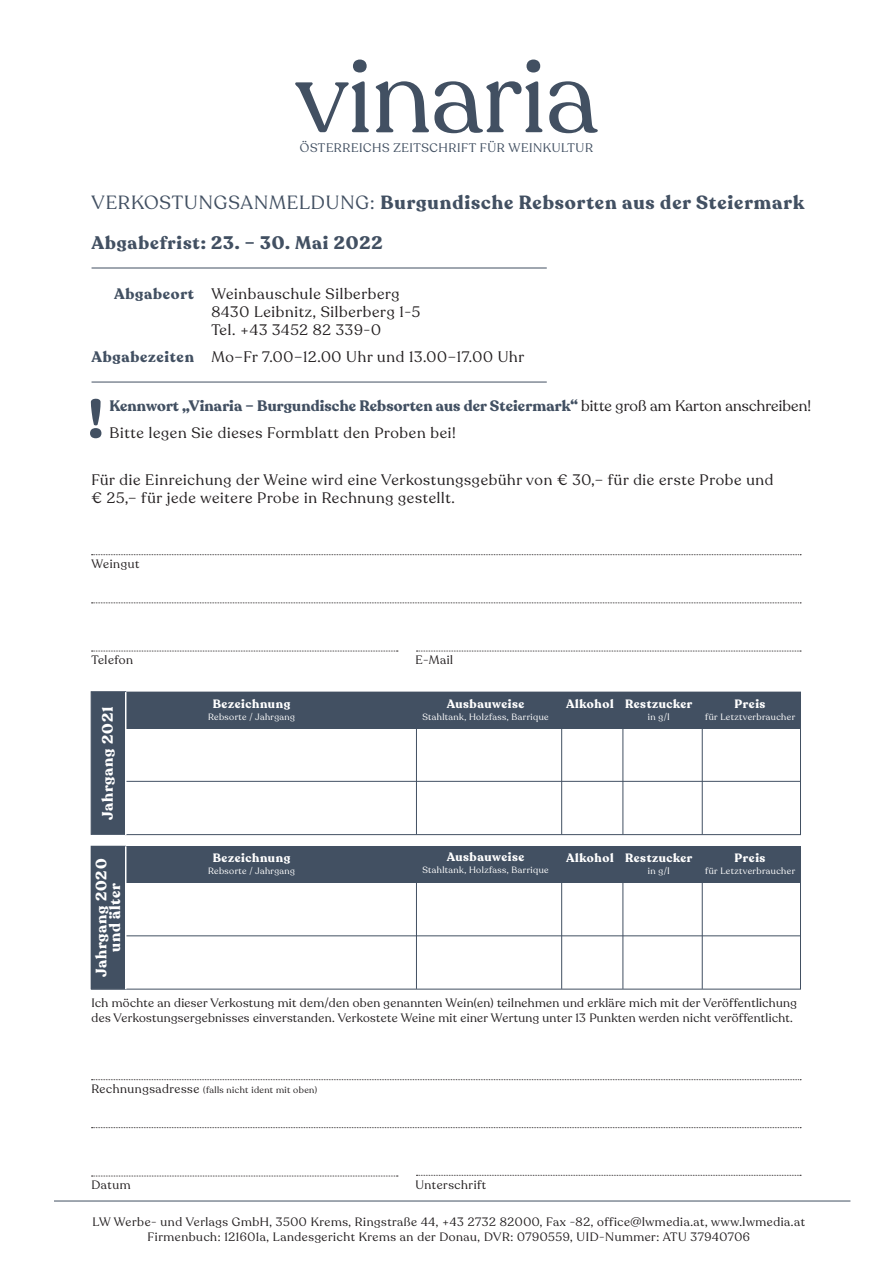
<style>
.page{position:relative;width:893px;height:1263px;background:#fff}
.page>*{position:absolute;margin:0;border:0;box-sizing:border-box;transform-origin:0 0}
.t1{font:700 54px "Recoleta";color:#425062}
.t2{font:700 18.9px "Recoleta";letter-spacing:.05em;color:#425062}
.t3{font:700 18px "Recoleta";letter-spacing:.05em;color:#425062}
.t4{font:15px/18px "Recoleta";letter-spacing:.05em;color:#231f20}
.t5{font:700 15px/13.5px "Recoleta";letter-spacing:.05em;color:#fff;text-align:center}
.t6{font:700 15px "Recoleta";letter-spacing:.05em;color:#425062}
.t7{font:12.3px "Recoleta";letter-spacing:.05em;color:#425062}
.t8{font:12px/15px "Recoleta";letter-spacing:.03em;color:#231f20}
.t9{font:12px/15px "Recoleta";letter-spacing:.05em;color:#231f20;text-align:center}
.t10{font:700 12px "Recoleta";letter-spacing:.05em;color:#fff}
.t11{font:9px "Recoleta";letter-spacing:.05em;color:#fff}
.t12{font:9px "Recoleta";letter-spacing:.05em;color:#231f20}
.s1{font-weight:400}
.s2{font-weight:700;color:#425062}
.s3{font-size:12px}
</style>
<div class="page">
<svg style="left:295px;top:60px;width:303px;height:73px"></svg>
<hr style="left:92px;top:268px;width:455px;height:1px;background:#425062">
<hr style="left:92px;top:382px;width:455px;height:1px;background:#425062">
<svg style="left:92px;top:554px;width:709px;height:1px"></svg>
<svg style="left:92px;top:1079px;width:709px;height:1px"></svg>
<svg style="left:92px;top:602px;width:709px;height:1px"></svg>
<svg style="left:92px;top:1127px;width:709px;height:1px"></svg>
<svg style="left:92px;top:651px;width:306px;height:1px"></svg>
<svg style="left:416px;top:651px;width:385px;height:1px"></svg>
<svg style="left:416px;top:1175px;width:385px;height:1px"></svg>
<svg style="left:92px;top:1176px;width:306px;height:1px"></svg>
<hr style="left:54px;top:1200px;width:796px;height:1px;background:#425062">
<div style="left:91px;top:691px;width:35px;height:144px;background:#425062;border:1px solid #425062"></div>
<div style="left:91px;top:846px;width:35px;height:143px;background:#425062"></div>
<div style="left:125px;top:692px;width:675px;height:36px;background:#425062"></div>
<div style="left:125px;top:692px;width:676px;height:143px;border:1px solid #425062"></div>
<hr style="left:416px;top:719px;width:1px;height:115px;background:#425062">
<hr style="left:561px;top:719px;width:1px;height:115px;background:#425062">
<hr style="left:622px;top:719px;width:1px;height:115px;background:#425062">
<hr style="left:702px;top:719px;width:1px;height:115px;background:#425062">
<hr style="left:125px;top:781px;width:676px;height:1px;background:#425062">
<div style="left:91px;top:847px;width:709px;height:36px;background:#425062"></div>
<div style="left:91px;top:846px;width:710px;height:143px;border:1px solid #425062"></div>
<hr style="left:416px;top:873px;width:1px;height:116px;background:#425062">
<hr style="left:561px;top:873px;width:1px;height:116px;background:#425062">
<hr style="left:622px;top:873px;width:1px;height:116px;background:#425062">
<hr style="left:702px;top:873px;width:1px;height:116px;background:#425062">
<hr style="left:92px;top:935px;width:709px;height:1px;background:#425062">
<hr style="left:125px;top:692px;width:1px;height:143px;background:#fff">
<hr style="left:125px;top:846px;width:1px;height:143px;background:#fff">
<p class="t7" style="left:300px;top:140px;width:295px">ÖSTERREICHS ZEITSCHRIFT FÜR WEINKULTUR</p>
<p class="t2" style="left:92px;top:191px;width:714px"><span class="s1">VERKOSTUNGSANMELDUNG:</span> Burgundische Rebsorten aus der Steiermark</p>
<p class="t3" style="left:92px;top:231px;width:293px">Abgabefrist: 23. – 30. Mai 2022</p>
<p class="t6" style="left:114px;top:284px;width:81px">Abgabeort</p>
<p class="t6" style="left:91px;top:347px;width:104px">Abgabezeiten</p>
<p class="t4" style="left:211px;top:285px;width:210px">Weinbauschule Silberberg<br>8430 Leibnitz, Silberberg 1-5<br>Tel. +43 3452 82 339-0</p>
<p class="t4" style="left:211px;top:348px;width:314px">Mo–Fr 7.00–12.00 Uhr und 13.00–17.00 Uhr</p>
<h1 class="t1" style="left:88px;top:384px;width:17px">!</h1>
<p class="t4" style="left:110px;top:392px;width:703px;line-height:27px"><span class="s2">Kennwort „Vinaria – Burgundische Rebsorten aus der Steiermark“</span> bitte groß am Karton anschreiben!<br>Bitte legen Sie dieses Formblatt den Proben bei!</p>
<p class="t4" style="left:92px;top:471px;width:683px">Für die Einreichung der Weine wird eine Verkostungsgebühr von € 30,– für die erste Probe und € 25,– für jede weitere Probe in Rechnung gestellt.</p>
<p class="t9" style="left:92px;top:557px;width:49px">Weingut</p>
<p class="t9" style="left:92px;top:653px;width:43px">Telefon</p>
<p class="t8" style="left:416px;top:653px;width:39px">E-Mail</p>
<p class="t5" style="left:101px;top:820px;width:114px;rotate:-90deg">Jahrgang 2021</p>
<p class="t5" style="left:95px;top:977px;width:120px;rotate:-90deg">Jahrgang 2020 und älter</p>
<p class="t10" style="left:213px;top:696px;width:79px">Bezeichnung</p>
<p class="t11" style="left:208px;top:711px;width:88px">Rebsorte / Jahrgang</p>
<p class="t10" style="left:213px;top:850px;width:79px">Bezeichnung</p>
<p class="t11" style="left:208px;top:865px;width:88px">Rebsorte / Jahrgang</p>
<p class="t10" style="left:447px;top:696px;width:79px">Ausbauweise</p>
<p class="t11" style="left:422px;top:711px;width:128px">Stahltank, Holzfass, Barrique</p>
<p class="t10" style="left:447px;top:849px;width:79px">Ausbauweise</p>
<p class="t11" style="left:422px;top:864px;width:128px">Stahltank, Holzfass, Barrique</p>
<p class="t10" style="left:566px;top:696px;width:128px">Alkohol Restzucker</p>
<p class="t11" style="left:648px;top:711px;width:23px">in g/l</p>
<p class="t10" style="left:735px;top:696px;width:32px">Preis</p>
<p class="t11" style="left:705px;top:711px;width:92px">für Letztverbraucher</p>
<p class="t10" style="left:566px;top:850px;width:128px">Alkohol Restzucker</p>
<p class="t11" style="left:648px;top:865px;width:23px">in g/l</p>
<p class="t10" style="left:735px;top:850px;width:32px">Preis</p>
<p class="t11" style="left:705px;top:865px;width:92px">für Letztverbraucher</p>
<p class="t8" style="left:92px;top:995px;width:707px">Ich möchte an dieser Verkostung mit dem/den oben genannten Wein(en) teilnehmen und erkläre mich mit der Veröffentlichung des Verkostungsergebnisses einverstanden. Verkostete Weine mit einer Wertung unter 13 Punkten werden nicht veröffentlicht.</p>
<p class="t12" style="left:92px;top:1084px;width:227px"><span class="s3">Rechnungsadresse</span> (falls nicht ident mit oben)</p>
<p class="t8" style="left:92px;top:1178px;width:41px">Datum</p>
<p class="t9" style="left:416px;top:1178px;width:72px">Unterschrift</p>
<p class="t9" style="left:93px;top:1214px;width:714px">LW Werbe- und Verlags GmbH, 3500 Krems, Ringstraße 44, +43 2732 82000, Fax -82, office@lwmedia.at, www.lwmedia.at<br>Firmenbuch: 121601a, Landesgericht Krems an der Donau, DVR: 0790559, UID-Nummer: ATU 37940706</p>
</div>
